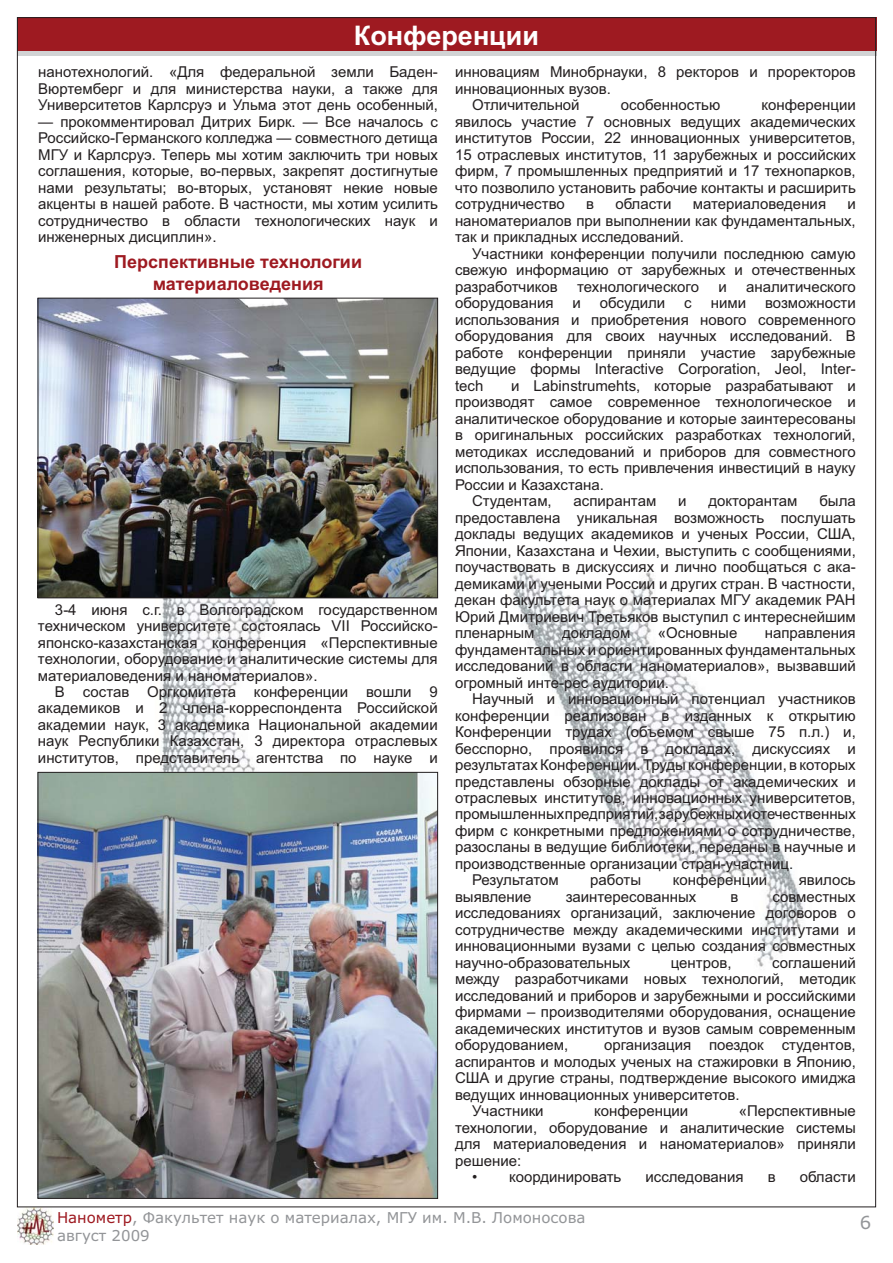
<style>
.page{position:relative;width:893px;height:1263px;background:#fff}
.page>*{position:absolute;margin:0;border:0;box-sizing:border-box;transform-origin:0 0}
.t1{font:700 27px "Arial";color:#fff}
.t2{font:700 18px/21.6px "Arial";color:#9e1a21;text-align:center}
.t3{font:18px "Verdana";color:#939598}
.t4{font:15px/16.5px "Arial";color:#231f20;text-align:justify}
.t5{font:15px/18px "Verdana";color:#939598}
.s1{color:#9e1a21}
</style>
<div class="page">
<img style="left:133px;top:598px;width:200px;height:174px">
<img style="left:512px;top:566px;width:292px;height:401px">
<img style="left:40px;top:300px;width:396px;height:296px">
<div style="left:38px;top:298px;width:400px;height:300px;border:1px solid #231f20"></div>
<img style="left:40px;top:774px;width:396px;height:423px">
<img style="left:17px;top:1207px;width:37px;height:38px">
<div style="left:17px;top:17px;width:859px;height:34px;background:#9e1a21"></div>
<div style="left:17px;top:51px;width:859px;height:5px;background:#d1d3d4"></div>
<h1 class="t1" style="left:354px;top:20px;width:187px">Конференции</h1>
<p class="t4" style="left:38px;top:65px;width:401px">нанотехнологий. «Для федеральной земли Баден-Вюртемберг и для министерства науки, а также для Университетов Карлсруэ и Ульма этот день особенный,</p>
<p class="t4" style="left:38px;top:115px;width:401px">— прокомментировал Дитрих Бирк. — Все началось с Российско-Германского колледжа — совместного детища МГУ и Карлсруэ. Теперь мы хотим заключить три новых соглашения, которые, во-первых, закрепят достигнутые нами результаты; во-вторых, установят некие новые акценты в нашей работе. В частности, мы хотим усилить сотрудничество в области технологических наук и инженерных дисциплин».</p>
<p class="t2" style="left:114px;top:251px;width:249px">Перспективные технологии материаловедения</p>
<p class="t4" style="left:38px;top:602px;width:401px;text-indent:17px">3-4 июня с.г. в Волгоградском государственном техническом университете состоялась VII Российско&shy;японско-казахстанская конференция «Перспективные технологии, оборудование и аналитические системы для материаловедения и наноматериалов».</p>
<p class="t4" style="left:38px;top:685px;width:401px;text-indent:17px">В состав Оргкомитета конференции вошли 9 академиков и 2 члена-корреспондента Российской академии наук, 3 академика Национальной академии наук Республики Казахстан, 3 директора отраслевых институтов, представитель агентства по науке и</p>
<p class="t4" style="left:455px;top:65px;width:402px">инновациям Минобрнауки, 8 ректоров и проректоров</p>
<p class="t4" style="left:455px;top:82px;width:158px">инновационных вузов.</p>
<p class="t4" style="left:472px;top:98px;width:109px">Отличительной</p>
<p class="t4" style="left:620px;top:98px;width:101px">особенностью</p>
<p class="t4" style="left:455px;top:98px;width:402px;text-indent:306px">конференции явилось участие 7 основных ведущих академических институтов России, 22 инновационных университетов, 15 отраслевых институтов, 11 зарубежных и российских фирм, 7 промышленных предприятий и 17 технопарков, что позволило установить рабочие контакты и расширить сотрудничество</p>
<p class="t4" style="left:586px;top:197px;width:9px">в</p>
<p class="t4" style="left:615px;top:197px;width:58px">области</p>
<p class="t4" style="left:692px;top:197px;width:135px">материаловедения</p>
<p class="t4" style="left:455px;top:197px;width:402px;text-indent:392px">и наноматериалов при выполнении как фундаментальных, так и прикладных исследований.</p>
<p class="t4" style="left:455px;top:247px;width:402px;text-indent:17px">Участники конференции получили последнюю самую свежую информацию от зарубежных и отечественных разработчиков</p>
<p class="t4" style="left:577px;top:280px;width:123px">технологического</p>
<p class="t4" style="left:718px;top:280px;width:10px">и</p>
<p class="t4" style="left:746px;top:280px;width:111px">аналитического</p>
<p class="t4" style="left:455px;top:296px;width:100px">оборудования</p>
<p class="t4" style="left:572px;top:296px;width:10px">и</p>
<p class="t4" style="left:599px;top:296px;width:67px">обсудили</p>
<p class="t4" style="left:684px;top:296px;width:9px">с</p>
<p class="t4" style="left:710px;top:296px;width:37px">ними</p>
<p class="t4" style="left:455px;top:296px;width:402px;text-indent:310px">возможности использования и приобретения нового современного оборудования для своих научных исследований. В работе конференции приняли участие зарубежные ведущие формы Interactive Corporation, Jeol, Inter&shy;tech</p>
<p class="t4" style="left:511px;top:379px;width:346px">и Labinstrumehts, которые разрабатывают и</p>
<p class="t4" style="left:455px;top:395px;width:402px">производят самое современное технологическое и</p>
<p class="t4" style="left:455px;top:412px;width:402px">аналитическое оборудование и которые заинтересованы</p>
<p class="t4" style="left:455px;top:428px;width:402px">в оригинальных российских разработках технологий,</p>
<p class="t4" style="left:455px;top:445px;width:402px">методиках исследований и приборов для совместного</p>
<p class="t4" style="left:455px;top:461px;width:402px">использования, то есть привлечения инвестиций в науку</p>
<p class="t4" style="left:455px;top:478px;width:150px">России и Казахстана.</p>
<p class="t4" style="left:472px;top:494px;width:81px">Студентам,</p>
<p class="t4" style="left:573px;top:494px;width:84px">аспирантам</p>
<p class="t4" style="left:678px;top:494px;width:10px">и</p>
<p class="t4" style="left:708px;top:494px;width:91px">докторантам</p>
<p class="t4" style="left:455px;top:494px;width:402px;text-indent:364px">была предоставлена уникальная возможность послушать доклады ведущих академиков и ученых России, США, Японии, Казахстана и Чехии, выступить с сообщениями, поучаствовать в дискуссиях и лично пообщаться с ака&shy;демиками и учеными России и других стран. В частности, декан факультета наук о материалах МГУ академик РАН Юрий Дмитриевич Третьяков выступил с интереснейшим пленарным</p>
<p class="t4" style="left:562px;top:626px;width:70px">докладом</p>
<p class="t4" style="left:657px;top:626px;width:81px">«Основные</p>
<p class="t4" style="left:455px;top:626px;width:402px;text-indent:310px">направления фундаментальных и ориентированных фундаментальных исследований в области наноматериалов», вызвавший огромный инте-рес аудитории.</p>
<p class="t4" style="left:472px;top:692px;width:385px">Научный и инновационный потенциал участников</p>
<p class="t4" style="left:455px;top:708px;width:402px">конференции реализован в изданных к открытию</p>
<p class="t4" style="left:455px;top:725px;width:402px">Конференции трудах (объемом свыше 75 п.л.) и,</p>
<p class="t4" style="left:455px;top:741px;width:402px">бесспорно, проявился в докладах, дискуссиях и</p>
<p class="t4" style="left:455px;top:758px;width:402px">результатах Конференции. Труды конференции, в которых</p>
<p class="t4" style="left:455px;top:774px;width:402px">представлены обзорные доклады от академических и</p>
<p class="t4" style="left:455px;top:791px;width:402px">отраслевых институтов, инновационных университетов,</p>
<p class="t4" style="left:455px;top:807px;width:402px">промышленных предприятий, зарубежных и отечественных</p>
<p class="t4" style="left:455px;top:824px;width:402px">фирм с конкретными предложениями о сотрудничестве,</p>
<p class="t4" style="left:455px;top:840px;width:402px">разосланы в ведущие библиотеки, переданы в научные и</p>
<p class="t4" style="left:455px;top:857px;width:340px">производственные организации стран-участниц.</p>
<p class="t4" style="left:472px;top:873px;width:88px">Результатом</p>
<p class="t4" style="left:590px;top:873px;width:52px">работы</p>
<p class="t4" style="left:672px;top:873px;width:96px">конференции</p>
<p class="t4" style="left:798px;top:873px;width:59px">явилось</p>
<p class="t4" style="left:455px;top:890px;width:78px">выявление</p>
<p class="t4" style="left:565px;top:890px;width:132px">заинтересованных</p>
<p class="t4" style="left:730px;top:890px;width:9px">в</p>
<p class="t4" style="left:455px;top:890px;width:402px;text-indent:317px">совместных исследованиях организаций, заключение договоров о сотрудничестве между академическими институтами и инновационными вузами с целью создания совместных научно-образовательных</p>
<p class="t4" style="left:455px;top:956px;width:402px;text-indent:317px">соглашений между разработчиками новых технологий, методик исследований и приборов и зарубежными и российскими фирмами – производителями оборудования, оснащение академических институтов и вузов самым современным оборудованием,</p>
<p class="t4" style="left:671px;top:956px;width:62px">центров,</p>
<p class="t4" style="left:604px;top:1038px;width:253px">организация поездок студентов,</p>
<p class="t4" style="left:455px;top:1055px;width:402px">аспирантов и молодых ученых на стажировки в Японию,</p>
<p class="t4" style="left:455px;top:1071px;width:402px">США и другие страны, подтверждение высокого имиджа</p>
<p class="t4" style="left:455px;top:1088px;width:286px">ведущих инновационных университетов.</p>
<p class="t4" style="left:472px;top:1104px;width:73px">Участники</p>
<p class="t4" style="left:594px;top:1104px;width:96px">конференции</p>
<p class="t4" style="left:455px;top:1104px;width:402px;text-indent:283px">«Перспективные технологии, оборудование и аналитические системы для материаловедения и наноматериалов» приняли решение:</p>
<p class="t4" style="left:472px;top:1170px;width:151px">• координировать</p>
<p class="t4" style="left:645px;top:1170px;width:100px">исследования</p>
<p class="t4" style="left:767px;top:1170px;width:9px">в</p>
<p class="t4" style="left:799px;top:1170px;width:58px">области</p>
<p class="t5" style="left:57px;top:1209px;width:530px"><span class="s1">Нанометр</span>, Факультет наук о материалах, МГУ им. М.В. Ломоносова август 2009</p>
<p class="t3" style="left:859px;top:1212px;width:13px">6</p>
</div>
